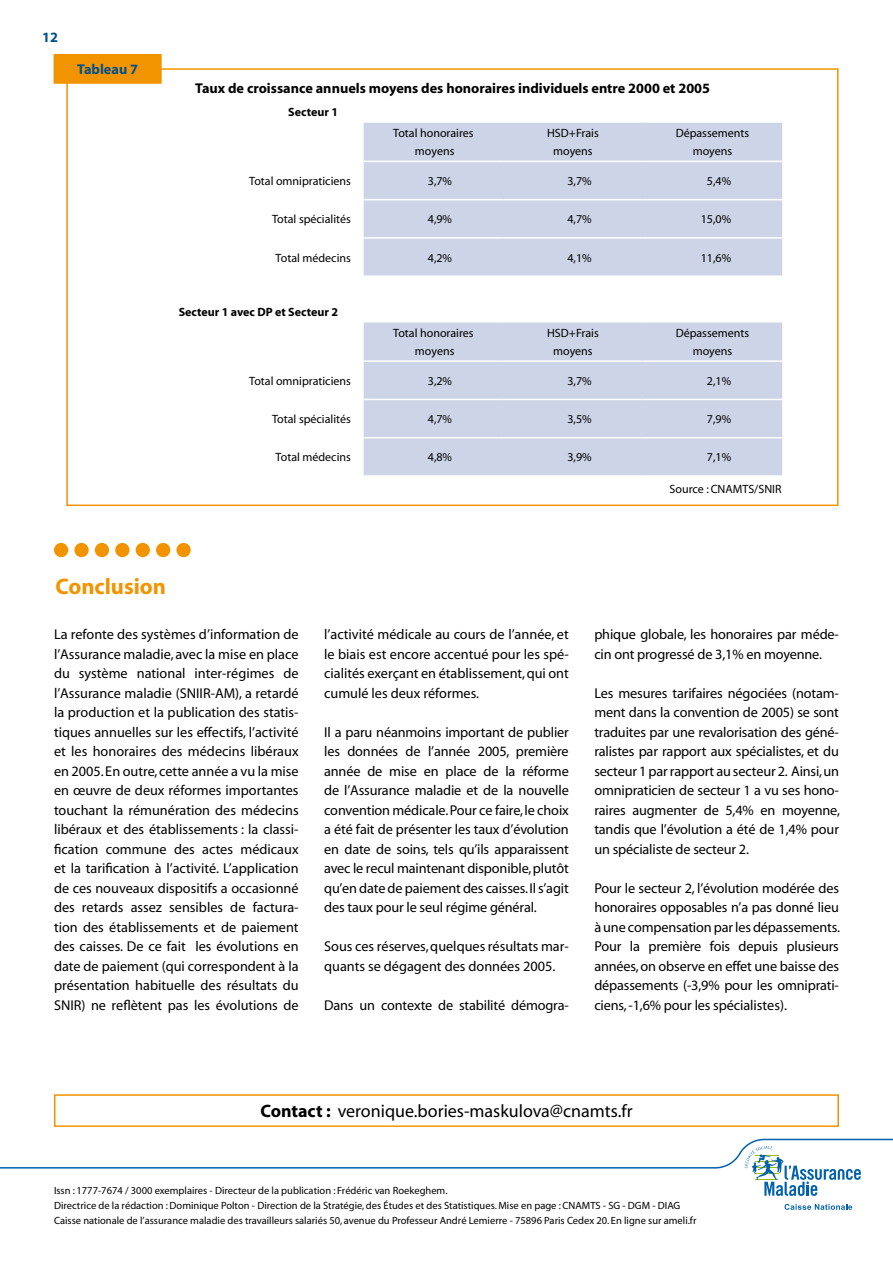
<style>
.page{position:relative;width:893px;height:1263px;background:#fff}
.page>*{position:absolute;margin:0;border:0;box-sizing:border-box;transform-origin:0 0}
.t1{font:700 22.5px "Myriad";color:#f29400}
.t2{font:18px "Myriad";color:#000}
.t3{font:14.25px/19.5px "Myriad";letter-spacing:-.01em;color:#000;text-align:justify}
.t4{font:700 14.25px "Myriad";color:#000}
.t5{font:700 14.25px "Myriad";color:#005091}
.t6{font:12px/18px "Myriad";color:#000;text-align:center}
.t7{font:700 12px "Myriad";color:#000}
.t8{font:10.5px/15px "Myriad";color:#000}
.s1{font-weight:700}
</style>
<div class="page">
<svg style="left:0;top:1138px;width:893px;height:72px"></svg>
<div style="left:54px;top:1094px;width:785px;height:33px;border:2px solid #f29400"></div>
<div style="left:66px;top:68px;width:772px;height:438px;border:2px solid #f29400"></div>
<div style="left:364px;top:123px;width:418px;height:152px;background:#cdd4e7"></div>
<hr style="left:364px;top:161px;width:139px;height:1px;background:#fff">
<hr style="left:503px;top:161px;width:140px;height:1px;background:#fff">
<hr style="left:643px;top:161px;width:139px;height:1px;background:#fff">
<hr style="left:364px;top:199px;width:139px;height:1px;background:#fff">
<hr style="left:503px;top:199px;width:140px;height:1px;background:#fff">
<hr style="left:643px;top:199px;width:139px;height:1px;background:#fff">
<hr style="left:364px;top:237px;width:139px;height:2px;background:#fff">
<hr style="left:503px;top:237px;width:140px;height:2px;background:#fff">
<hr style="left:643px;top:237px;width:139px;height:2px;background:#fff">
<div style="left:364px;top:323px;width:418px;height:152px;background:#cdd4e7"></div>
<hr style="left:364px;top:360px;width:139px;height:2px;background:#fff">
<hr style="left:503px;top:360px;width:140px;height:2px;background:#fff">
<hr style="left:643px;top:360px;width:139px;height:2px;background:#fff">
<hr style="left:364px;top:399px;width:139px;height:1px;background:#fff">
<hr style="left:503px;top:399px;width:140px;height:1px;background:#fff">
<hr style="left:643px;top:399px;width:139px;height:1px;background:#fff">
<hr style="left:364px;top:437px;width:139px;height:1px;background:#fff">
<hr style="left:503px;top:437px;width:140px;height:1px;background:#fff">
<hr style="left:643px;top:437px;width:139px;height:1px;background:#fff">
<div style="left:54px;top:55px;width:107px;height:28px;background:#f29400"></div>
<div style="left:54px;top:54px;width:108px;height:30px;border:2px solid #f29400"></div>
<div style="left:55px;top:544px;width:13px;height:12px;background:#f29400;border-radius:50%"></div>
<div style="left:54px;top:543px;width:14px;height:14px;border:2px solid #f29400;border-radius:50%"></div>
<div style="left:75px;top:544px;width:13px;height:12px;background:#f29400;border-radius:50%"></div>
<div style="left:74px;top:543px;width:15px;height:14px;border:2px solid #f29400;border-radius:50%"></div>
<div style="left:96px;top:544px;width:12px;height:12px;background:#f29400;border-radius:50%"></div>
<div style="left:95px;top:543px;width:14px;height:14px;border:2px solid #f29400;border-radius:50%"></div>
<div style="left:116px;top:544px;width:13px;height:12px;background:#f29400;border-radius:50%"></div>
<div style="left:115px;top:543px;width:14px;height:14px;border:2px solid #f29400;border-radius:50%"></div>
<div style="left:136px;top:544px;width:13px;height:12px;background:#f29400;border-radius:50%"></div>
<div style="left:136px;top:543px;width:14px;height:14px;border:2px solid #f29400;border-radius:50%"></div>
<div style="left:157px;top:544px;width:13px;height:12px;background:#f29400;border-radius:50%"></div>
<div style="left:156px;top:543px;width:14px;height:14px;border:2px solid #f29400;border-radius:50%"></div>
<div style="left:177px;top:544px;width:13px;height:12px;background:#f29400;border-radius:50%"></div>
<div style="left:176px;top:543px;width:15px;height:14px;border:2px solid #f29400;border-radius:50%"></div>
<p class="t5" style="left:42px;top:30px;width:17px">12</p>
<p class="t5" style="left:77px;top:62px;width:62px">Tableau 7</p>
<p class="t4" style="left:195px;top:81px;width:516px">Taux de croissance annuels moyens des honoraires individuels entre 2000 et 2005</p>
<p class="t7" style="left:288px;top:106px;width:51px">Secteur 1</p>
<p class="t6" style="left:393px;top:125px;width:82px">Total honoraires moyens</p>
<p class="t6" style="left:547px;top:125px;width:53px">HSD+Frais moyens</p>
<p class="t6" style="left:676px;top:125px;width:75px">Dépassements moyens</p>
<p class="t6" style="left:249px;top:173px;width:103px">Total omnipraticiens</p>
<p class="t6" style="left:428px;top:173px;width:26px">3,7%</p>
<p class="t6" style="left:567px;top:173px;width:26px">3,7%</p>
<p class="t6" style="left:707px;top:173px;width:26px">5,4%</p>
<p class="t6" style="left:272px;top:211px;width:80px">Total spécialités</p>
<p class="t6" style="left:428px;top:211px;width:26px">4,9%</p>
<p class="t6" style="left:567px;top:211px;width:26px">4,7%</p>
<p class="t6" style="left:701px;top:211px;width:32px">15,0%</p>
<p class="t6" style="left:276px;top:249px;width:77px">Total médecins</p>
<p class="t6" style="left:428px;top:249px;width:26px">4,2%</p>
<p class="t6" style="left:567px;top:249px;width:26px">4,1%</p>
<p class="t6" style="left:701px;top:249px;width:32px">11,6%</p>
<p class="t7" style="left:179px;top:306px;width:161px">Secteur 1 avec DP et Secteur 2</p>
<p class="t6" style="left:393px;top:324px;width:82px">Total honoraires moyens</p>
<p class="t6" style="left:547px;top:324px;width:53px">HSD+Frais moyens</p>
<p class="t6" style="left:676px;top:324px;width:75px">Dépassements moyens</p>
<p class="t6" style="left:249px;top:372px;width:103px">Total omnipraticiens</p>
<p class="t6" style="left:428px;top:372px;width:26px">3,2%</p>
<p class="t6" style="left:567px;top:372px;width:26px">3,7%</p>
<p class="t6" style="left:707px;top:372px;width:26px">2,1%</p>
<p class="t6" style="left:272px;top:411px;width:80px">Total spécialités</p>
<p class="t6" style="left:428px;top:411px;width:26px">4,7%</p>
<p class="t6" style="left:567px;top:411px;width:26px">3,5%</p>
<p class="t6" style="left:707px;top:411px;width:26px">7,9%</p>
<p class="t6" style="left:276px;top:449px;width:77px">Total médecins</p>
<p class="t6" style="left:428px;top:449px;width:26px">4,8%</p>
<p class="t6" style="left:567px;top:449px;width:26px">3,9%</p>
<p class="t6" style="left:707px;top:449px;width:26px">7,1%</p>
<p class="t6" style="left:670px;top:480px;width:113px">Source : CNAMTS/SNIR</p>
<h1 class="t1" style="left:56px;top:575px;width:112px">Conclusion</h1>
<p class="t3" style="left:54px;top:625px;width:246px">La refonte des systèmes d’information de l’Assurance maladie, avec la mise en place du système national inter-régimes de l’Assurance maladie (SNIIR-AM), a retardé la production et la publication des statis&shy;tiques annuelles sur les effectifs, l’activité et les honoraires des médecins libéraux en 2005. En outre, cette année a vu la mise en œuvre de deux réformes importantes touchant la rémunération des médecins libéraux et des établissements : la classi&shy;fication commune des actes médicaux et la tarification à l’activité. L’application de ces nouveaux dispositifs a occasionné des retards assez sensibles de factura&shy;tion des établissements et de paiement des caisses. De ce fait les évolutions en date de paiement (qui correspondent à la présentation habituelle des résultats du SNIR) ne reflètent pas les évolutions de</p>
<p class="t3" style="left:324px;top:625px;width:246px">l’activité médicale au cours de l’année, et le biais est encore accentué pour les spé&shy;cialités exerçant en établissement, qui ont cumulé les deux réformes.</p>
<p class="t3" style="left:324px;top:723px;width:246px">Il a paru néanmoins important de publier les données de l’année 2005, première année de mise en place de la réforme de l’Assurance maladie et de la nouvelle convention médicale. Pour ce faire, le choix a été fait de présenter les taux d’évolution en date de soins, tels qu’ils apparaissent avec le recul maintenant disponible, plutôt qu’en date de paiement des caisses. Il s’agit des taux pour le seul régime général.</p>
<p class="t3" style="left:324px;top:937px;width:246px">Sous ces réserves, quelques résultats mar&shy;quants se dégagent des données 2005.</p>
<p class="t3" style="left:324px;top:996px;width:246px">Dans un contexte de stabilité démogra-</p>
<p class="t3" style="left:594px;top:625px;width:246px">phique globale, les honoraires par méde&shy;cin ont progressé de 3,1% en moyenne.</p>
<p class="t3" style="left:594px;top:684px;width:247px">Les mesures tarifaires négociées (notam&shy;ment dans la convention de 2005) se sont traduites par une revalorisation des géné&shy;ralistes par rapport aux spécialistes, et du secteur 1 par rapport au secteur 2. Ainsi, un omnipraticien de secteur 1 a vu ses hono&shy;raires augmenter de 5,4% en moyenne, tandis que l’évolution a été de 1,4% pour un spécialiste de secteur 2.</p>
<p class="t3" style="left:594px;top:879px;width:247px">Pour le secteur 2, l’évolution modérée des honoraires opposables n’a pas donné lieu à une compensation par les dépassements.<br>Pour la première fois depuis plusieurs années, on observe en effet une baisse des dépassements (-3,9% pour les omniprati&shy;ciens, -1,6% pour les spécialistes).</p>
<p class="t2" style="left:260px;top:1102px;width:374px"><span class="s1">Contact :</span> veronique.bories-maskulova@cnamts.fr</p>
<p class="t8" style="left:54px;top:1184px;width:644px">Issn : 1777-7674 / 3000 exemplaires - Directeur de la publication : Frédéric van Roekeghem.<br>Directrice de la rédaction : Dominique Polton - Direction de la Stratégie, des Études et des Statistiques. Mise en page : CNAMTS - SG - DGM - DIAG<br>Caisse nationale de l’assurance maladie des travailleurs salariés 50, avenue du Professeur André Lemierre - 75896 Paris Cedex 20. En ligne sur ameli.fr</p>
</div>
